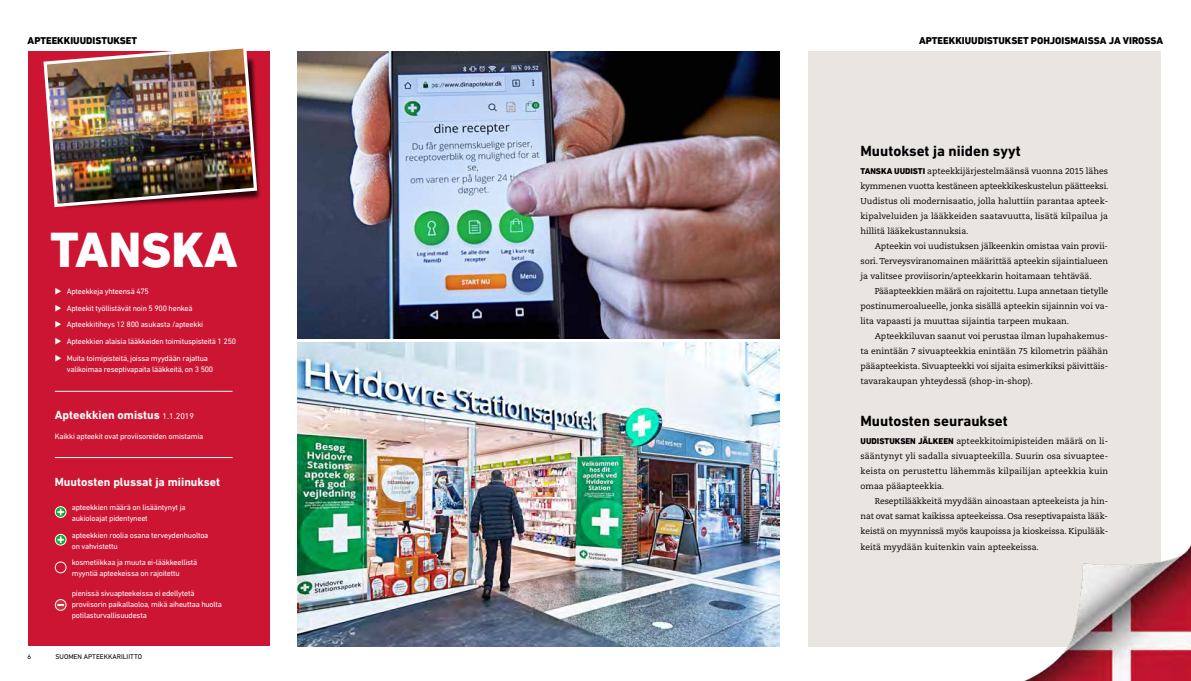
<style>
.page{position:relative;width:1191px;height:681px;background:#fff}
.page>*{position:absolute;margin:0;border:0;box-sizing:border-box;transform-origin:0 0}
.t1{font:800 49.9px "DIN Next LT Pro";color:#fff}
.t2{font:700 15px "DIN Next LT Pro";color:#000}
.t3{font:700 12px "DIN Next LT Pro";color:#fff}
.t4{font:800 10px "DIN Next LT Pro";color:#000}
.t5{font:8.5px/15px "Caecilia LT Std";color:#000;text-align:justify}
.t6{font:8px/11px "DIN Next LT Pro";letter-spacing:-.025em;color:#fff}
.t7{font:7px "DIN Next LT Pro";color:#000}
.s1{font-weight:400;font-size:8.5px}
.s2{font-family:"DIN Next LT Pro";font-weight:800}
</style>
<div class="page">
<div style="left:808px;top:51px;width:352px;height:595px;background:#e9e6e1"></div>
<div style="left:28px;top:51px;width:241px;height:594px;background:#cc1533"></div>
<div style="left:55px;top:506px;width:11px;height:11px;border:1px solid #fff;border-radius:50%"></div>
<svg style="left:57px;top:508px;width:7px;height:7px"></svg>
<svg style="left:55px;top:534px;width:11px;height:11px"></svg>
<div style="left:55px;top:533px;width:11px;height:12px;border:1px solid #fff;border-radius:50%"></div>
<svg style="left:57px;top:536px;width:7px;height:6px"></svg>
<div style="left:55px;top:561px;width:11px;height:12px;border:1px solid #fff;border-radius:50%"></div>
<svg style="left:55px;top:599px;width:11px;height:11px"></svg>
<div style="left:55px;top:599px;width:11px;height:11px;border:1px solid #fff;border-radius:50%"></div>
<svg style="left:57px;top:603px;width:7px;height:2px"></svg>
<hr style="left:55px;top:391px;width:177px;height:1px;background:#fff">
<hr style="left:55px;top:457px;width:177px;height:1px;background:#fff">
<img style="left:298px;top:51px;width:482px;height:288px">
<img style="left:298px;top:342px;width:482px;height:303px">
<img style="left:43px;top:48px;width:216px;height:160px">
<img style="left:1001px;top:499px;width:190px;height:181px">
<p class="t4" style="left:28px;top:34px;width:111px">APTEEKKIUUDISTUKSET</p>
<h1 class="t1" style="left:50px;top:221px;width:189px">TANSKA</h1>
<p class="t6" style="left:55px;top:285px;width:96px">◆ Apteekkeja yhteensä 475</p>
<p class="t6" style="left:55px;top:302px;width:139px">◆ Apteekit työllistävät noin 5 900 henkeä</p>
<p class="t6" style="left:55px;top:319px;width:150px">◆ Apteekkitiheys 12 800 asukasta /apteekki</p>
<p class="t6" style="left:55px;top:335px;width:183px">◆ Apteekkien alaisia lääkkeiden toimituspisteitä 1 250</p>
<p class="t6" style="left:67px;top:352px;width:148px;text-indent:-12px">◆ Muita toimipisteitä, joissa myydään rajattua valikoimaa reseptivapaita lääkkeitä, on 3 500</p>
<h3 class="t3" style="left:55px;top:407px;width:141px">Apteekkien omistus <span class="s1">1.1.2019</span></h3>
<p class="t6" style="left:55px;top:430px;width:150px">Kaikki apteekit ovat proviisoreiden omistamia</p>
<h3 class="t3" style="left:55px;top:474px;width:167px">Muutosten plussat ja miinukset</h3>
<p class="t6" style="left:72px;top:501px;width:115px">apteekkien määrä on lisääntynyt ja aukioloajat pidentyneet</p>
<p class="t6" style="left:72px;top:529px;width:138px">apteekkien roolia osana terveydenhuoltoa on vahvistettu</p>
<p class="t6" style="left:72px;top:556px;width:127px">kosmetiikkaa ja muuta ei-lääkkeellistä myyntiä apteekeissa on rajoitettu</p>
<p class="t6" style="left:72px;top:587px;width:152px">pienissä sivuapteekeissa ei edellytetä proviisorin paikallaoloa, mikä aiheuttaa huolta potilasturvallisuudesta</p>
<p class="t7" style="left:28px;top:652px;width:5px">6</p>
<p class="t7" style="left:55px;top:652px;width:88px">SUOMEN APTEEKKARILIITTO</p>
<p class="t4" style="left:919px;top:34px;width:246px">APTEEKKIUUDISTUKSET POHJOISMAISSA JA VIROSSA</p>
<h2 class="t2" style="left:860px;top:142px;width:162px">Muutokset ja niiden syyt</h2>
<p class="t5" style="left:860px;top:164px;width:249px"><span class="s2">TANSKA UUDISTI</span> apteekkijärjestelmäänsä vuonna 2015 lähes kymmenen vuotta kestäneen apteekkikeskustelun päätteeksi.<br>Uudistus oli modernisaatio, jolla haluttiin parantaa apteek&shy;kipalveluiden ja lääkkeiden saatavuutta, lisätä kilpailua ja hillitä lääkekustannuksia.</p>
<p class="t5" style="left:860px;top:239px;width:249px;text-indent:14px">Apteekin voi uudistuksen jälkeenkin omistaa vain provii&shy;sori. Terveysviranomainen määrittää apteekin sijaintialueen ja valitsee proviisorin/apteekkarin hoitamaan tehtävää.</p>
<p class="t5" style="left:860px;top:284px;width:249px;text-indent:14px">Pääapteekkien määrä on rajoitettu. Lupa annetaan tietylle postinumeroalueelle, jonka sisällä apteekin sijainnin voi va&shy;lita vapaasti ja muuttaa sijaintia tarpeen mukaan.</p>
<p class="t5" style="left:860px;top:329px;width:249px;text-indent:14px">Apteekkiluvan saanut voi perustaa ilman lupahakemus&shy;ta enintään 7 sivuapteekkia enintään 75 kilometrin päähän pääapteekista. Sivuapteekki voi sijaita esimerkiksi päivittäis&shy;tavarakaupan yhteydessä (shop-in-shop).</p>
<h2 class="t2" style="left:860px;top:412px;width:149px">Muutosten seuraukset</h2>
<p class="t5" style="left:860px;top:434px;width:249px"><span class="s2">UUDISTUKSEN JÄLKEEN</span> apteekkitoimipisteiden määrä on li&shy;sääntynyt yli sadalla sivuapteekilla. Suurin osa sivuaptee&shy;keista on perustettu lähemmäs kilpailijan apteekkia kuin omaa pääapteekkia.</p>
<p class="t5" style="left:860px;top:494px;width:249px;text-indent:14px">Reseptilääkkeitä myydään ainoastaan apteekeista ja hin&shy;nat ovat samat kaikissa apteekeissa. Osa reseptivapaista lääk&shy;keistä on myynnissä myös kaupoissa ja kioskeissa. Kipulääk&shy;keitä myydään kuitenkin vain apteekeissa.</p>
</div>
